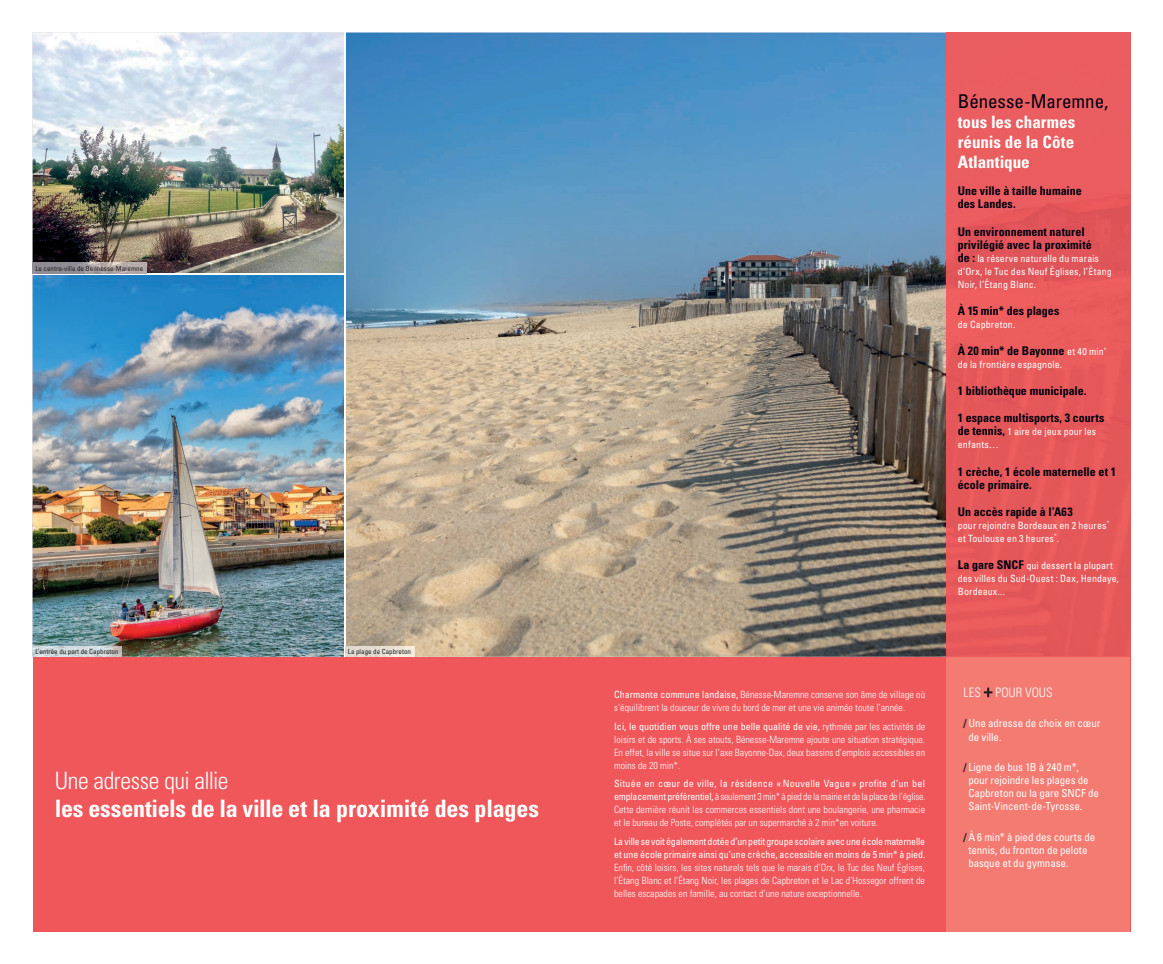
<style>
.page{position:relative;width:1163px;height:964px;background:#fff}
.page>*{position:absolute;margin:0;border:0;box-sizing:border-box;transform-origin:0 0}
.t1{font:700 condensed 24px "Univers LT Std";letter-spacing:-.01em;color:#fff}
.t2{font:300 condensed 24px "Univers LT Std";letter-spacing:-.02em;color:#fff}
.t3{font:condensed 19px "Univers LT Std";letter-spacing:-.005em;color:#010111}
.t4{font:700 condensed 17px/20px "Univers LT Std";color:#fff;text-align:justify}
.t5{font:300 condensed 13px "Univers LT Std";color:#fff}
.t6{font:700 condensed 12px/13px "Univers LT Std";color:#010111}
.t7{font:condensed 11px/13.2px "Univers LT Std";letter-spacing:-.005em;color:#fff}
.t8{font:300 condensed 10px/13px "Univers LT Std";color:#fff;text-align:justify}
.t9{font:condensed 10px/13px "Univers LT Std";letter-spacing:.005em;color:#fff}
.t10{font:condensed 10px/13px "Univers LT Std";letter-spacing:-.02em;color:#fff}
.t11{font:condensed 7px "Univers LT Std";color:#231f20}
.s1{font-weight:700;font-size:12px;color:#010111}
.s2{font-weight:400;font-size:10px;color:#fff}
.s3{font-weight:400}
.s4{font-weight:700;color:#231f20}
</style>
<div class="page">
<img style="left:33px;top:33px;width:311px;height:241px">
<img style="left:33px;top:275px;width:311px;height:382px">
<svg style="left:346px;top:33px;width:784px;height:624px;background:#9b868c"></svg>
<img style="left:33px;top:646px;width:89px;height:11px">
<img style="left:345px;top:646px;width:69px;height:11px">
<img style="left:33px;top:263px;width:113px;height:11px">
<div style="left:33px;top:657px;width:1097px;height:274px;background:#f0575b"></div>
<div style="left:946px;top:656px;width:184px;height:275px;background:#f37b72"></div>
<svg style="left:983px;top:687px;width:9px;height:10px"></svg>
<hr style="left:946px;top:656px;width:184px;height:1px;background:#f0595c">
<p class="t11" style="left:35px;top:264px;width:109px">Le centre-ville de Bennesse-Maremne</p>
<p class="t11" style="left:35px;top:647px;width:84px">L’entrée du port de Capbreton</p>
<p class="t11" style="left:348px;top:647px;width:64px">La plage de Capbreton</p>
<h1 class="t2" style="left:55px;top:766px;width:175px">Une adresse qui allie</h1>
<h1 class="t1" style="left:55px;top:793px;width:486px">les essentiels de la ville et la proximité des plages</h1>
<h2 class="t3" style="left:957px;top:89px;width:152px">Bénesse-Maremne,</h2>
<h3 class="t4" style="left:957px;top:112px;width:119px">tous les charmes réunis de la Côte Atlantique</h3>
<p class="t6" style="left:957px;top:185px;width:126px">Une ville à taille humaine des Landes.</p>
<p class="t6" style="left:957px;top:225px;width:135px">Un environnement naturel privilégié avec la proximité</p>
<p class="t9" style="left:957px;top:251px;width:156px"><span class="s1">de :</span> la réserve naturelle du marais d’Orx, le Tuc des Neuf Églises, l’Étang<br>Noir, l’Étang Blanc.</p>
<p class="t6" style="left:957px;top:304px;width:103px">À 15 min* des plages</p>
<p class="t9" style="left:957px;top:318px;width:59px">de Capbreton.</p>
<p class="t6" style="left:957px;top:344px;width:150px">À 20 min* de Bayonne <span class="s2">et 40 min</span><sup>*</sup></p>
<p class="t9" style="left:957px;top:358px;width:106px">de la frontière espagnole.</p>
<p class="t6" style="left:957px;top:384px;width:130px">1 bibliothèque municipale.</p>
<p class="t6" style="left:957px;top:411px;width:148px">1 espace multisports, 3 courts</p>
<p class="t9" style="left:957px;top:425px;width:140px"><span class="s1">de tennis,</span> 1 aire de jeux pour les enfants…</p>
<p class="t6" style="left:957px;top:465px;width:160px">1 crèche, 1 école maternelle et 1 école primaire.</p>
<p class="t6" style="left:957px;top:505px;width:116px">Un accès rapide à l’A63</p>
<p class="t9" style="left:957px;top:518px;width:153px">pour rejoindre Bordeaux en 2 heures<sup>* </sup>et Toulouse en 3 heures<sup>*</sup>.</p>
<p class="t9" style="left:957px;top:559px;width:163px"><span class="s1">La gare SNCF</span> qui dessert la plupart des villes du Sud-Ouest : Dax, Hendaye,<br>Bordeaux...</p>
<p class="t8" style="left:614px;top:688px;width:312px"><span class="s3">Charmante commune landaise,</span> Bénesse-Maremne conserve son âme de village où s’équilibrent la douceur de vivre du bord de mer et une vie animée toute l’année.</p>
<p class="t8" style="left:614px;top:719px;width:313px"><span class="s3">Ici, le quotidien vous offre une belle qualité de vie,</span> rythmée par les activités de loisirs et de sports. À ses atouts, Bénesse-Maremne ajoute une situation stratégique.<br>En effet, la ville se situe sur l’axe Bayonne-Dax, deux bassins d’emplois accessibles en moins de 20 min*.</p>
<p class="t8" style="left:614px;top:777px;width:313px"><span class="s3">Située en cœur de ville, la résidence « Nouvelle Vague » profite d’un bel emplacement préférentiel,</span> à seulement 3 min* à pied de la mairie et de la place de l’église.<br>Cette dernière réunit les commerces essentiels dont une boulangerie, une pharmacie et le bureau de Poste, complétés par un supermarché à 2 min*en voiture.</p>
<p class="t10" style="left:614px;top:835px;width:312px">La ville se voit également dotée d’un petit groupe scolaire avec une école maternelle et une école primaire ainsi qu’une crèche, accessible en moins de 5 min* à pied.</p>
<p class="t8" style="left:614px;top:861px;width:312px">Enfin, côté loisirs, les sites naturels tels que le marais d’Orx, le Tuc des Neuf Églises, l’Étang Blanc et l’Étang Noir, les plages de Capbreton et le Lac d’Hossegor offrent de belles escapades en famille, au contact d’une nature exceptionnelle.</p>
<h3 class="t5" style="left:963px;top:685px;width:91px">LES POUR VOUS</h3>
<p class="t7" style="left:968px;top:717px;width:134px;text-indent:-5px"><span class="s4">/</span> Une adresse de choix en cœur de ville.</p>
<p class="t7" style="left:968px;top:760px;width:132px;text-indent:-5px"><span class="s4">/</span> Ligne de bus 1B à 240 m*, pour rejoindre les plages de<br>Capbreton ou la gare SNCF de<br>Saint-Vincent-de-Tyrosse.</p>
<p class="t7" style="left:968px;top:830px;width:128px;text-indent:-5px"><span class="s4">/</span> À 6 min* à pied des courts de tennis, du fronton de pelote basque et du gymnase.</p>
</div>
